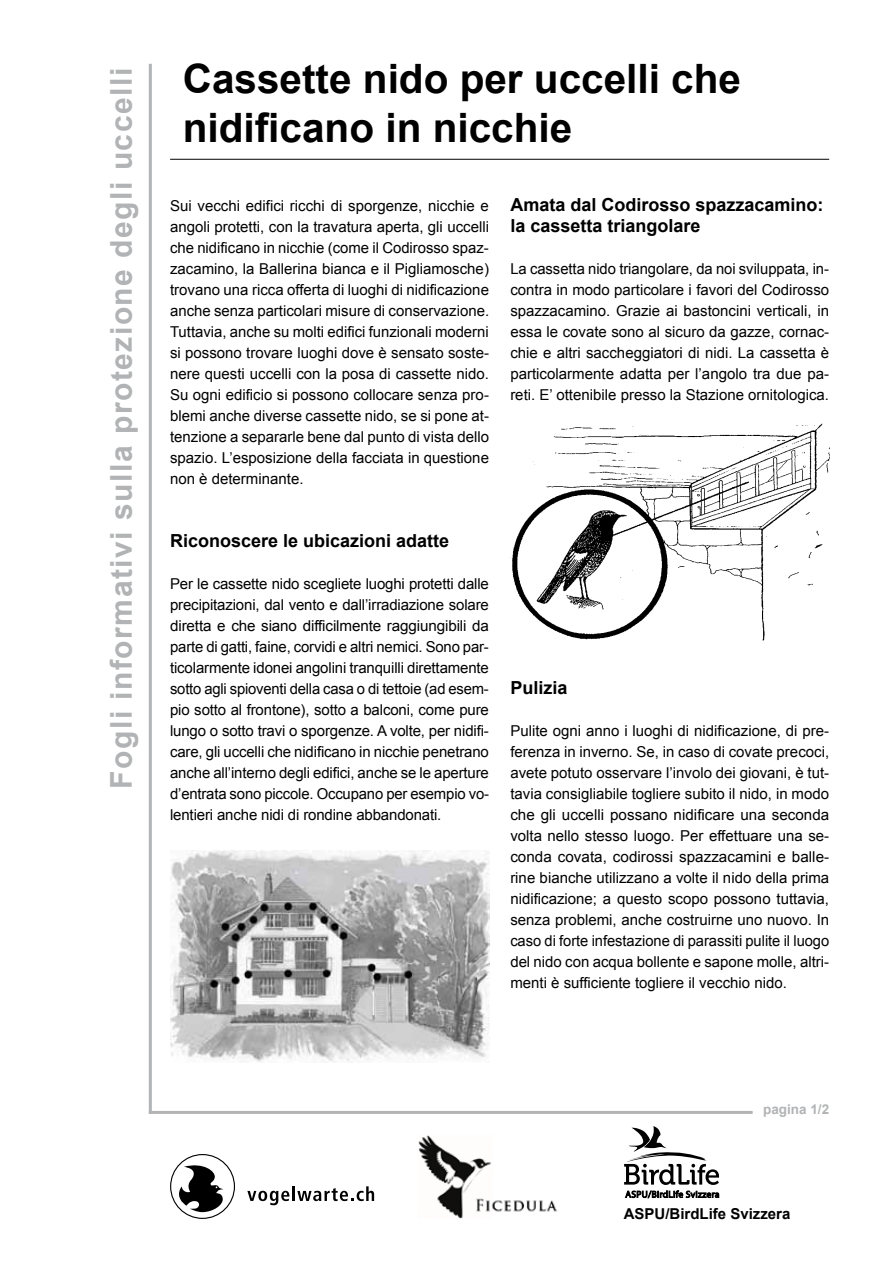
<style>
.page{position:relative;width:893px;height:1263px;background:#fff}
.page>*{position:absolute;margin:0;border:0;box-sizing:border-box;transform-origin:0 0}
.t1{font:700 40.5px/48.6px "Arial";color:#000}
.t2{font:700 30px "Arial";letter-spacing:.05em;color:#b1b3b4}
.t3{font:700 18px/21px "Arial";color:#000}
.t4{font:15px/21px "Arial";color:#000;text-align:justify}
.t5{font:700 15px "Arial";color:#000}
.t6{font:700 13.5px "Arial";color:#b1b3b4}
</style>
<div class="page">
<svg style="left:247px;top:1191px;width:42px;height:14px"></svg>
<hr style="left:292px;top:1186px;width:3px;height:15px;background:#000">
<svg style="left:297px;top:1186px;width:77px;height:15px"></svg>
<svg style="left:179px;top:1161px;width:45px;height:51px"></svg>
<div style="left:170px;top:1154px;width:65px;height:65px;border:1px solid #000;border-radius:50%"></div>
<hr style="left:149px;top:1111px;width:604px;height:3px;background:#b1b3b4">
<hr style="left:149px;top:64px;width:3px;height:1050px;background:#b1b3b4">
<img style="left:418px;top:1135px;width:140px;height:84px">
<svg style="left:624px;top:1126px;width:95px;height:73px"></svg>
<img style="left:510px;top:423px;width:319px;height:218px">
<hr style="left:170px;top:159px;width:659px;height:1px;background:#000">
<img style="left:170px;top:850px;width:319px;height:212px">
<h2 class="t2" style="left:101px;top:789px;width:722px;rotate:-90deg">Fogli informativi sulla protezione degli uccelli</h2>
<h1 class="t1" style="left:183px;top:56px;width:560px">Cassette nido per uccelli che nidificano in nicchie</h1>
<p class="t4" style="left:170px;top:195px;width:321px">Sui vecchi edifici ricchi di sporgenze, nicchie e angoli protetti, con la travatura aperta, gli uccelli che nidificano in nicchie (come il Codirosso spaz&shy;zacamino, la Ballerina bianca e il Pigliamosche) trovano una ricca offerta di luoghi di nidificazione anche senza particolari misure di conservazione.<br>Tuttavia, anche su molti edifici funzionali moderni si possono trovare luoghi dove è sensato soste&shy;nere questi uccelli con la posa di cassette nido.<br>Su ogni edificio si possono collocare senza pro&shy;blemi anche diverse cassette nido, se si pone at&shy;tenzione a separarle bene dal punto di vista dello spazio. L’esposizione della facciata in questione non è determinante.</p>
<p class="t3" style="left:170px;top:531px;width:281px">Riconoscere le ubicazioni adatte</p>
<p class="t4" style="left:170px;top:573px;width:320px">Per le cassette nido scegliete luoghi protetti dalle precipitazioni, dal vento e dall’irradiazione solare diretta e che siano difficilmente raggiungibili da parte di gatti, faine, corvidi e altri nemici. Sono par&shy;ticolarmente idonei angolini tranquilli direttamente sotto agli spioventi della casa o di tettoie (ad esem&shy;pio sotto al frontone), sotto a balconi, come pure lungo o sotto travi o sporgenze. A volte, per nidifi&shy;care, gli uccelli che nidificano in nicchie penetrano anche all’interno degli edifici, anche se le aperture d’entrata sono piccole. Occupano per esempio vo&shy;lentieri anche nidi di rondine abbandonati.</p>
<p class="t3" style="left:510px;top:195px;width:315px">Amata dal Codirosso spazzacamino: la cassetta triangolare</p>
<p class="t4" style="left:510px;top:258px;width:320px">La cassetta nido triangolare, da noi sviluppata, in&shy;contra in modo particolare i favori del Codirosso spazzacamino. Grazie ai bastoncini verticali, in essa le covate sono al sicuro da gazze, cornac&shy;chie e altri saccheggiatori di nidi. La cassetta è particolarmente adatta per l’angolo tra due pa&shy;reti. E’ ottenibile presso la Stazione ornitologica.</p>
<p class="t3" style="left:510px;top:678px;width:59px">Pulizia</p>
<p class="t4" style="left:510px;top:720px;width:320px">Pulite ogni anno i luoghi di nidificazione, di pre&shy;ferenza in inverno. Se, in caso di covate precoci, avete potuto osservare l’involo dei giovani, è tut&shy;tavia consigliabile togliere subito il nido, in modo che gli uccelli possano nidificare una seconda volta nello stesso luogo. Per effettuare una se&shy;conda covata, codirossi spazzacamini e balle&shy;rine bianche utilizzano a volte il nido della prima nidificazione; a questo scopo possono tuttavia, senza problemi, anche costruirne uno nuovo. In caso di forte infestazione di parassiti pulite il luogo del nido con acqua bollente e sapone molle, altri&shy;menti è sufficiente togliere il vecchio nido.</p>
<p class="t6" style="left:763px;top:1100px;width:68px">pagina 1/2</p>
<p class="t5" style="left:624px;top:1204px;width:168px">ASPU/BirdLife Svizzera</p>
</div>
